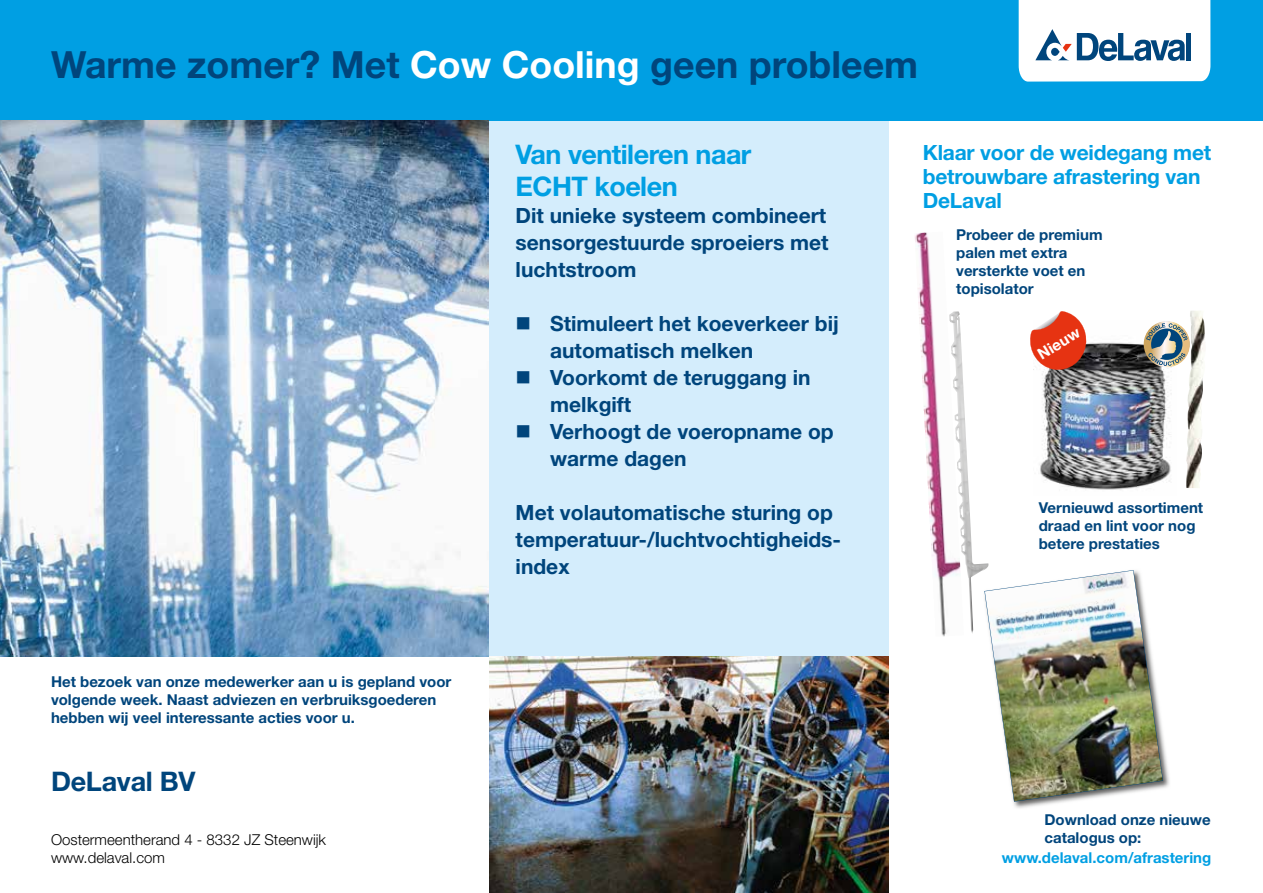
<style>
.page{position:relative;width:1263px;height:893px;background:#fff}
.page>*{position:absolute;margin:0;border:0;box-sizing:border-box;transform-origin:0 0}
.t1{font:700 37.5px "Helvetica Neue LT Std";color:#00457c}
.t2{font:700 27px/32.4px "Helvetica Neue LT Std";letter-spacing:-.02em;color:#009fe3}
.t3{font:700 27px "Helvetica Neue LT Std";letter-spacing:-.01em;color:#00457c}
.t4{font:700 21px/27px "Helvetica Neue LT Std";color:#00457c}
.t5{font:700 21px/24px "Helvetica Neue LT Std";letter-spacing:-.01em;color:#009fe3}
.t6{font:700 15.45px "Helvetica Neue LT Com";color:#fff}
.t7{font:700 15px/18px "Helvetica Neue LT Std";color:#00457c}
.t8{font:300 15px/18px "Helvetica Neue LT Std";color:#000}
.t9{font:700 15px "Helvetica Neue LT Std";color:#009fe3}
.s1{color:#fff}
</style>
<div class="page">
<div style="left:0;top:121px;width:889px;height:772px;background:#d4edfc"></div>
<div style="left:0;top:0;width:1263px;height:121px;background:#009fe3"></div>
<svg style="left:1019px;top:0;width:191px;height:82px;background:#dce6ed"></svg>
<img style="left:489px;top:657px;width:400px;height:236px">
<img style="left:915px;top:232px;width:34px;height:405px">
<img style="left:949px;top:311px;width:40px;height:322px">
<img style="left:1186px;top:311px;width:19px;height:177px">
<img style="left:1040px;top:341px;width:132px;height:149px">
<svg style="left:1030px;top:311px;width:58px;height:61px"></svg>
<svg style="left:1144px;top:321px;width:46px;height:46px"></svg>
<img style="left:1013px;top:737px;width:157px;height:71px">
<img style="left:983px;top:569px;width:180px;height:233px">
<img style="left:0;top:121px;width:489px;height:536px">
<div style="left:0;top:657px;width:489px;height:236px;background:#fff"></div>
<h1 class="t1" style="left:51px;top:41px;width:869px">Warme zomer? Met <span class="s1">Cow Cooling</span> geen probleem</h1>
<p class="t7" style="left:51px;top:672px;width:402px">Het bezoek van onze medewerker aan u is gepland voor volgende week. Naast adviezen en verbruiksgoederen hebben wij veel interessante acties voor u.</p>
<h2 class="t3" style="left:51px;top:765px;width:146px">DeLaval BV</h2>
<p class="t8" style="left:51px;top:830px;width:277px">Oostermeentherand 4 - 8332 JZ Steenwijk www.delaval.com</p>
<h2 class="t2" style="left:516px;top:137px;width:237px">Van ventileren naar<br>ECHT koelen</h2>
<h3 class="t4" style="left:516px;top:202px;width:315px;text-align:justify">Dit unieke systeem combineert sensorgestuurde sproeiers met luchtstroom</h3>
<h3 class="t4" style="left:550px;top:310px;width:290px;text-indent:-35px">■ Stimuleert het koeverkeer bij automatisch melken</h3>
<h3 class="t4" style="left:550px;top:364px;width:262px;text-indent:-35px">■ Voorkomt de teruggang in melkgift</h3>
<h3 class="t4" style="left:550px;top:418px;width:285px;text-indent:-35px">■ Verhoogt de voeropname op warme dagen</h3>
<h3 class="t4" style="left:516px;top:499px;width:327px">Met volautomatische sturing op temperatuur-/luchtvochtigheids&shy;index</h3>
<p class="t7" style="left:1039px;top:498px;width:166px">Vernieuwd assortiment draad en lint voor nog betere prestaties</p>
<h3 class="t5" style="left:923px;top:140px;width:290px">Klaar voor de weidegang met betrouwbare afrastering van<br>DeLaval</h3>
<p class="t7" style="left:956px;top:226px;width:148px">Probeer de premium palen met extra versterkte voet en topisolator</p>
<p class="t6" style="left:1034px;top:346px;width:48px;rotate:-31deg">Nieuw</p>
<p class="t7" style="left:1044px;top:810px;width:168px">Download onze nieuwe catalogus op:</p>
<p class="t9" style="left:1002px;top:849px;width:211px">www.delaval.com/afrastering</p>
</div>
